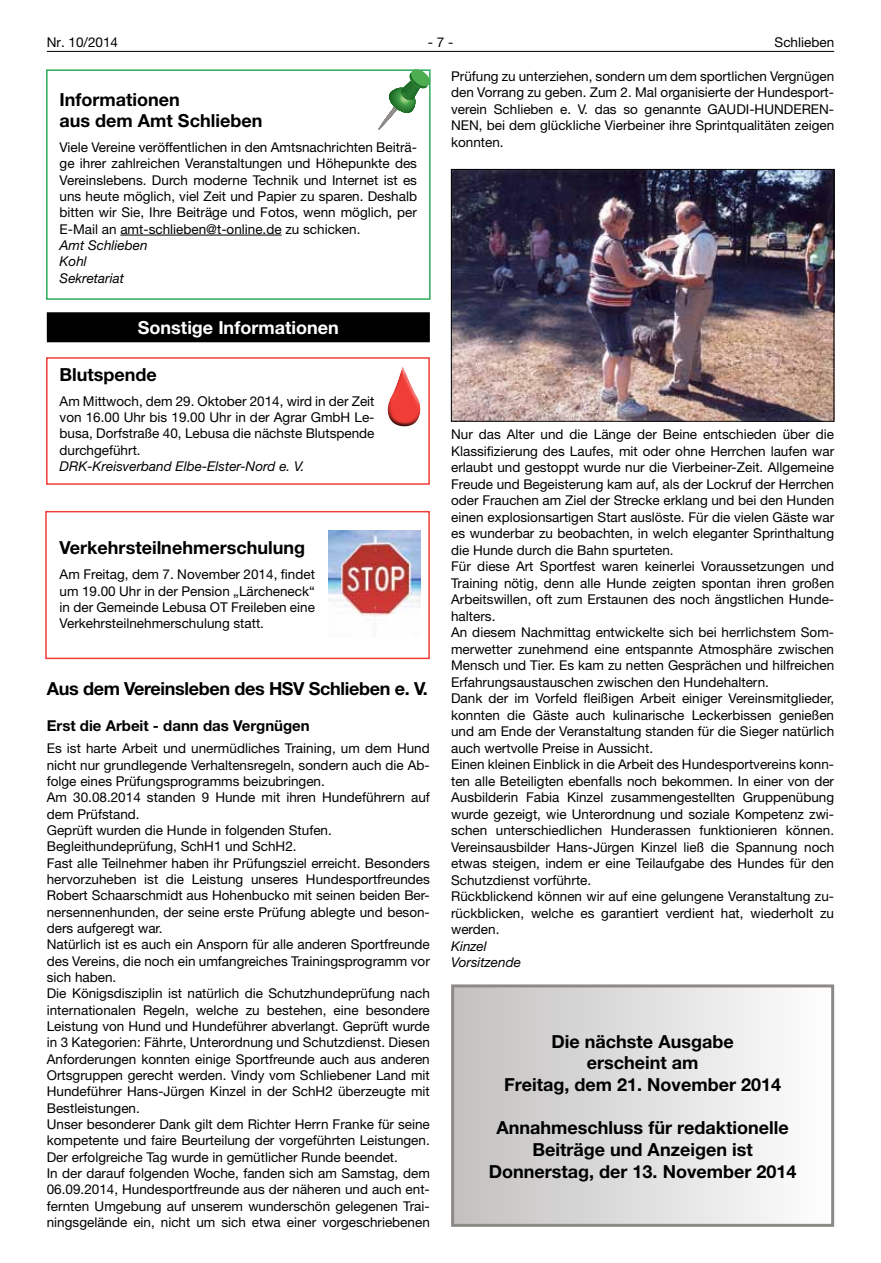
<style>
.page{position:relative;width:881px;height:1263px;background:#fff}
.page>*{position:absolute;margin:0;border:0;box-sizing:border-box;transform-origin:0 0}
.t1{font:700 18px/21.6px "Helvetica Neue LT";color:#000;text-align:center}
.t2{font:700 18px "Helvetica Neue LT";letter-spacing:-.02em;color:#000}
.t3{font:700 18px "Helvetica Neue LT";color:#fff}
.t4{font:700 15px "Helvetica Neue LT";color:#000}
.t5{font:13.5px/16.4px "Helvetica Neue LT";color:#000;text-align:justify}
.t6{font:italic 13.5px/16.4px "Helvetica Neue LT";color:#000}
</style>
<div class="page">
<hr style="left:47px;top:51px;width:786px;height:1px;background:#000">
<div style="left:46px;top:69px;width:384px;height:231px;border:2px solid #2bac5a"></div>
<hr style="left:120px;top:235px;width:161px;height:1px;background:#000">
<div style="left:47px;top:312px;width:382px;height:30px;background:#000"></div>
<img style="left:453px;top:171px;width:378px;height:248px">
<div style="left:451px;top:169px;width:382px;height:252px;border:1px solid #000"></div>
<svg style="left:378px;top:69px;width:51px;height:61px"></svg>
<div style="left:383px;top:368px;width:41px;height:59px;background:#000;opacity:.75"></div>
<img style="left:328px;top:530px;width:92px;height:86px">
<div style="left:46px;top:357px;width:383px;height:128px;border:2px solid #f13d37"></div>
<div style="left:45px;top:511px;width:384px;height:148px;border:2px solid #f13d37"></div>
<div style="left:452px;top:986px;width:380px;height:239px;background:linear-gradient(to right,#c2c0c0,#fefefe)"></div>
<div style="left:451px;top:984px;width:382px;height:243px;border:3px solid #8c8986"></div>
<p class="t5" style="left:47px;top:34px;width:73px">Nr. 10/2014</p>
<p class="t5" style="left:427px;top:34px;width:27px">- 7 -</p>
<p class="t5" style="left:774px;top:34px;width:61px">Schlieben</p>
<h1 class="t1" style="left:60px;top:88px;width:204px;text-align:left">Informationen<br>aus dem Amt Schlieben</h1>
<p class="t5" style="left:60px;top:139px;width:359px">Viele Vereine veröffentlichen in den Amtsnachrichten Beiträ&shy;ge ihrer zahlreichen Veranstaltungen und Höhepunkte des Vereinslebens. Durch moderne Technik und Internet ist es uns heute möglich, viel Zeit und Papier zu sparen. Deshalb bitten wir Sie, Ihre Beiträge und Fotos, wenn möglich, per E-Mail an amt-schlieben@t-online.de zu schicken.</p>
<p class="t6" style="left:60px;top:237px;width:90px">Amt Schlieben<br>Kohl<br>Sekretariat</p>
<h1 class="t3" style="left:138px;top:316px;width:202px">Sonstige Informationen</h1>
<h1 class="t1" style="left:60px;top:363px;width:99px">Blutspende</h1>
<p class="t5" style="left:60px;top:392px;width:316px">Am Mittwoch, dem 29. Oktober 2014, wird in der Zeit von 16.00 Uhr bis 19.00 Uhr in der Agrar GmbH Le&shy;busa, Dorfstraße 40, Lebusa die nächste Blutspende durchgeführt.</p>
<p class="t6" style="left:60px;top:458px;width:246px">DRK-Kreisverband Elbe-Elster-Nord e. V.</p>
<h1 class="t1" style="left:60px;top:537px;width:247px">Verkehrsteilnehmerschulung</h1>
<p class="t5" style="left:60px;top:566px;width:257px">Am Freitag, dem 7. November 2014, findet um 19.00 Uhr in der Pension „Lärcheneck“ in der Gemeinde Lebusa OT Freileben eine Verkehrsteilnehmerschulung statt.</p>
<h1 class="t2" style="left:47px;top:678px;width:382px">Aus dem Vereinsleben des HSV Schlieben e. V.</h1>
<p class="t4" style="left:47px;top:716px;width:264px">Erst die Arbeit - dann das Vergnügen</p>
<p class="t5" style="left:47px;top:740px;width:384px;text-align:left">Es ist harte Arbeit und unermüdliches Training, um dem Hund nicht nur grundlegende Verhaltensregeln, sondern auch die Ab&shy;folge eines Prüfungsprogramms beizubringen.<br>Am 30.08.2014 standen 9 Hunde mit ihren Hundeführern auf dem Prüfstand.<br>Geprüft wurden die Hunde in folgenden Stufen.<br>Begleithundeprüfung, SchH1 und SchH2.<br>Fast alle Teilnehmer haben ihr Prüfungsziel erreicht. Besonders hervorzuheben ist die Leistung unseres Hundesportfreundes Robert Schaarschmidt aus Hohenbucko mit seinen beiden Ber&shy;nersennenhunden, der seine erste Prüfung ablegte und beson&shy;ders aufgeregt war.<br>Natürlich ist es auch ein Ansporn für alle anderen Sportfreunde des Vereins, die noch ein umfangreiches Trainingsprogramm vor sich haben.<br>Die Königsdisziplin ist natürlich die Schutzhundeprüfung nach internationalen Regeln, welche zu bestehen, eine besondere Leistung von Hund und Hundeführer abverlangt. Geprüft wurde in 3 Kategorien: Fährte, Unterordnung und Schutzdienst. Diesen Anforderungen konnten einige Sportfreunde auch aus anderen Ortsgruppen gerecht werden. Vindy vom Schliebener Land mit Hundeführer Hans-Jürgen Kinzel in der SchH2 überzeugte mit Bestleistungen.<br>Unser besonderer Dank gilt dem Richter Herrn Franke für seine kompetente und faire Beurteilung der vorgeführten Leistungen.<br>Der erfolgreiche Tag wurde in gemütlicher Runde beendet.<br>In der darauf folgenden Woche, fanden sich am Samstag, dem 06.09.2014, Hundesportfreunde aus der näheren und auch ent&shy;fernten Umgebung auf unserem wunderschön gelegenen Trai&shy;ningsgelände ein, nicht um sich etwa einer vorgeschriebenen</p>
<p class="t5" style="left:451px;top:68px;width:384px">Prüfung zu unterziehen, sondern um dem sportlichen Vergnügen den Vorrang zu geben. Zum 2. Mal organisierte der Hundesport&shy;verein Schlieben e. V. das so genannte GAUDI-HUNDEREN-NEN, bei dem glückliche Vierbeiner ihre Sprintqualitäten zeigen konnten.</p>
<p class="t5" style="left:451px;top:426px;width:384px;text-align:left">Nur das Alter und die Länge der Beine entschieden über die Klassifizierung des Laufes, mit oder ohne Herrchen laufen war erlaubt und gestoppt wurde nur die Vierbeiner-Zeit. Allgemeine Freude und Begeisterung kam auf, als der Lockruf der Herrchen oder Frauchen am Ziel der Strecke erklang und bei den Hunden einen explosionsartigen Start auslöste. Für die vielen Gäste war es wunderbar zu beobachten, in welch eleganter Sprinthaltung die Hunde durch die Bahn spurteten.<br>Für diese Art Sportfest waren keinerlei Voraussetzungen und Training nötig, denn alle Hunde zeigten spontan ihren großen Arbeitswillen, oft zum Erstaunen des noch ängstlichen Hunde&shy;halters.<br>An diesem Nachmittag entwickelte sich bei herrlichstem Som&shy;merwetter zunehmend eine entspannte Atmosphäre zwischen Mensch und Tier. Es kam zu netten Gesprächen und hilfreichen Erfahrungsaustauschen zwischen den Hundehaltern.<br>Dank der im Vorfeld fleißigen Arbeit einiger Vereinsmitglieder, konnten die Gäste auch kulinarische Leckerbissen genießen und am Ende der Veranstaltung standen für die Sieger natürlich auch wertvolle Preise in Aussicht.<br>Einen kleinen Einblick in die Arbeit des Hundesportvereins konn&shy;ten alle Beteiligten ebenfalls noch bekommen. In einer von der Ausbilderin Fabia Kinzel zusammengestellten Gruppenübung wurde gezeigt, wie Unterordnung und soziale Kompetenz zwi&shy;schen unterschiedlichen Hunderassen funktionieren können.<br>Vereinsausbilder Hans-Jürgen Kinzel ließ die Spannung noch etwas steigen, indem er eine Teilaufgabe des Hundes für den Schutzdienst vorführte.<br>Rückblickend können wir auf eine gelungene Veranstaltung zu&shy;rückblicken, welche es garantiert verdient hat, wiederholt zu werden.</p>
<p class="t6" style="left:451px;top:937px;width:71px">Kinzel<br>Vorsitzende</p>
<h1 class="t1" style="left:504px;top:1030px;width:278px">Die nächste Ausgabe<br>erscheint am<br>Freitag, dem 21. November 2014</h1>
<h1 class="t1" style="left:488px;top:1117px;width:309px">Annahmeschluss für redaktionelle<br>Beiträge und Anzeigen ist<br>Donnerstag, der 13. November 2014</h1>
</div>
